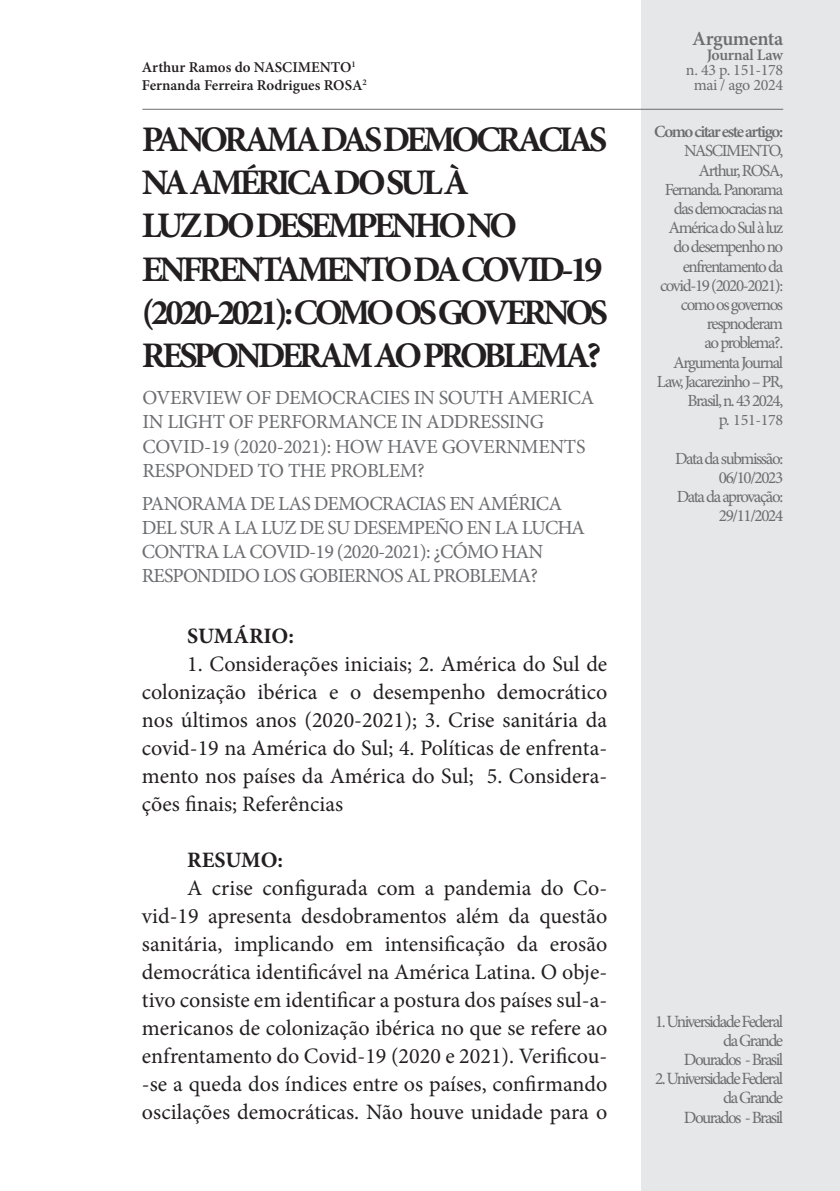
<style>
.page{position:relative;width:840px;height:1191px;background:#fff}
.page>*{position:absolute;margin:0;border:0;box-sizing:border-box;transform-origin:0 0}
.Título_Artigo{font:700 36px/43.2px "Minion Pro";letter-spacing:-.1em;color:#231f20}
.Texto_Artigo{font:22px/28px "Minion Pro";color:#231f20;text-align:justify}
.Texto_Artigo-2{font:700 22px "Minion Pro";letter-spacing:-.005em;color:#231f20}
.Titulo_Espanhol{font:20px/24px "Minion Pro";letter-spacing:-.04em;color:#6c6d70}
.Titulo_English{font:20px/24px "Minion Pro";letter-spacing:-.02em;color:#6c6d70}
.t1{font:600 20px "Minion Pro";letter-spacing:-.02em;color:#6c6d70}
.Autor_descricao{font:17.2px/19.2px "Minion Pro";letter-spacing:-.09em;color:#6c6d70;text-align:right}
.Como_citar_artigo{font:17px/19.2px "Minion Pro";letter-spacing:-.08em;color:#6c6d70;text-align:right}
.Como_citar_artigo-2{font:600 17px "Minion Pro";letter-spacing:-.08em;color:#6c6d70}
.Como_citar_artigo-3{font:16px "Minion Pro";letter-spacing:-.02em;color:#6c6d70}
.t2{font:600 16px "Minion Pro";letter-spacing:-.02em;color:#6c6d70}
.Autor{font:600 15px "Minion Pro";color:#231f20}
.s1{font-size:17px}
</style>
<div class="page">
<div style="left:641px;top:0;width:198px;height:1191px;background:#e6e7e9"></div>
<hr style="left:142px;top:109px;width:640px;height:1px;background:#6c6d70">
<p class="Autor" style="left:142px;top:57px;width:215px">Arthur Ramos do NASCIMENTO<sup>1</sup></p>
<p class="Autor" style="left:142px;top:75px;width:226px">Fernanda Ferreira Rodrigues ROSA<sup>2</sup></p>
<p class="Título_Artigo" style="left:142px;top:117px;width:467px">PANORAMA DAS DEMOCRACIAS<br>NA AMÉRICA DO SUL À<br>LUZ DO DESEMPENHO NO<br>ENFRENTAMENTO DA COVID-19 (2020-2021):COMO OS GOVERNOS<br>RESPONDERAM AO PROBLEMA?</p>
<p class="Titulo_English" style="left:142px;top:386px;width:453px">OVERVIEW OF DEMOCRACIES IN SOUTH AMERICA IN LIGHT OF PERFORMANCE IN ADDRESSING COVID-19 (2020-2021): HOW HAVE GOVERNMENTS RESPONDED TO THE PROBLEM?</p>
<p class="Titulo_Espanhol" style="left:142px;top:491px;width:444px">PANORAMA DE LAS DEMOCRACIAS EN AMÉRICA DEL SUR A LA LUZ DE SU DESEMPEÑO EN LA LUCHA CONTRA LA COVID-19 (2020-2021): ¿CÓMO HAN RESPONDIDO LOS GOBIERNOS AL PROBLEMA?</p>
<p class="Texto_Artigo-2" style="left:187px;top:620px;width:108px">SUMÁRIO:</p>
<p class="Texto_Artigo" style="left:142px;top:650px;width:466px;text-indent:45px">1. Considerações iniciais; 2. América do Sul de colonização ibérica e o desempenho democrático nos últimos anos (2020-2021); 3. Crise sanitária da covid-19 na América do Sul; 4. Políticas de enfrenta&shy;mento nos países da América do Sul; 5. Considera&shy;ções finais; Referências</p>
<p class="Texto_Artigo-2" style="left:187px;top:844px;width:97px">RESUMO:</p>
<p class="Texto_Artigo" style="left:142px;top:874px;width:466px;text-indent:45px">A crise configurada com a pandemia do Co&shy;vid-19 apresenta desdobramentos além da questão sanitária, implicando em intensificação da erosão democrática identificável na América Latina. O obje&shy;tivo consiste em identificar a postura dos países sul-a&shy;mericanos de colonização ibérica no que se refere ao enfrentamento do Covid-19 (2020 e 2021). Verificou--se a queda dos índices entre os países, confirmando oscilações democráticas. Não houve unidade para o</p>
<p class="t1" style="left:691px;top:25px;width:92px">Argumenta</p>
<p class="t2" style="left:706px;top:44px;width:78px">Journal Law</p>
<p class="Como_citar_artigo-3" style="left:685px;top:59px;width:99px">n. 43 p. 151-178</p>
<p class="Como_citar_artigo-3" style="left:693px;top:75px;width:91px">mai / ago 2024</p>
<p class="Como_citar_artigo-2" style="left:653px;top:120px;width:130px">Como citar este artigo:</p>
<p class="Como_citar_artigo" style="left:656px;top:141px;width:128px">NASCIMENTO,<br>Arthur, ROSA,<br>Fernanda. Panorama das democracias na<br>América do Sul à luz do desempenho no enfrentamento da covid-19 (2020-2021): como os governos respnoderam<br>ao problema?.<br>Argumenta Journal<br>Law, Jacarezinho – PR,<br>Brasil, n. 43 2024,</p>
<p class="Como_citar_artigo-3" style="left:718px;top:409px;width:66px"><span class="s1">p.</span> 151-178</p>
<p class="Como_citar_artigo" style="left:674px;top:449px;width:110px">Data da submissão:</p>
<p class="Como_citar_artigo" style="left:718px;top:468px;width:66px">06/10/2023</p>
<p class="Como_citar_artigo" style="left:676px;top:487px;width:108px">Data da aprovação:</p>
<p class="Como_citar_artigo" style="left:718px;top:506px;width:66px">29/11/2024</p>
<p class="Autor_descricao" style="left:654px;top:1011px;width:130px">1.Universidade Federal da Grande</p>
<p class="Autor_descricao" style="left:683px;top:1050px;width:101px">Dourados - Brasil</p>
<p class="Autor_descricao" style="left:654px;top:1069px;width:130px">2.Universidade Federal da Grande</p>
<p class="Autor_descricao" style="left:683px;top:1107px;width:101px">Dourados - Brasil</p>
</div>
